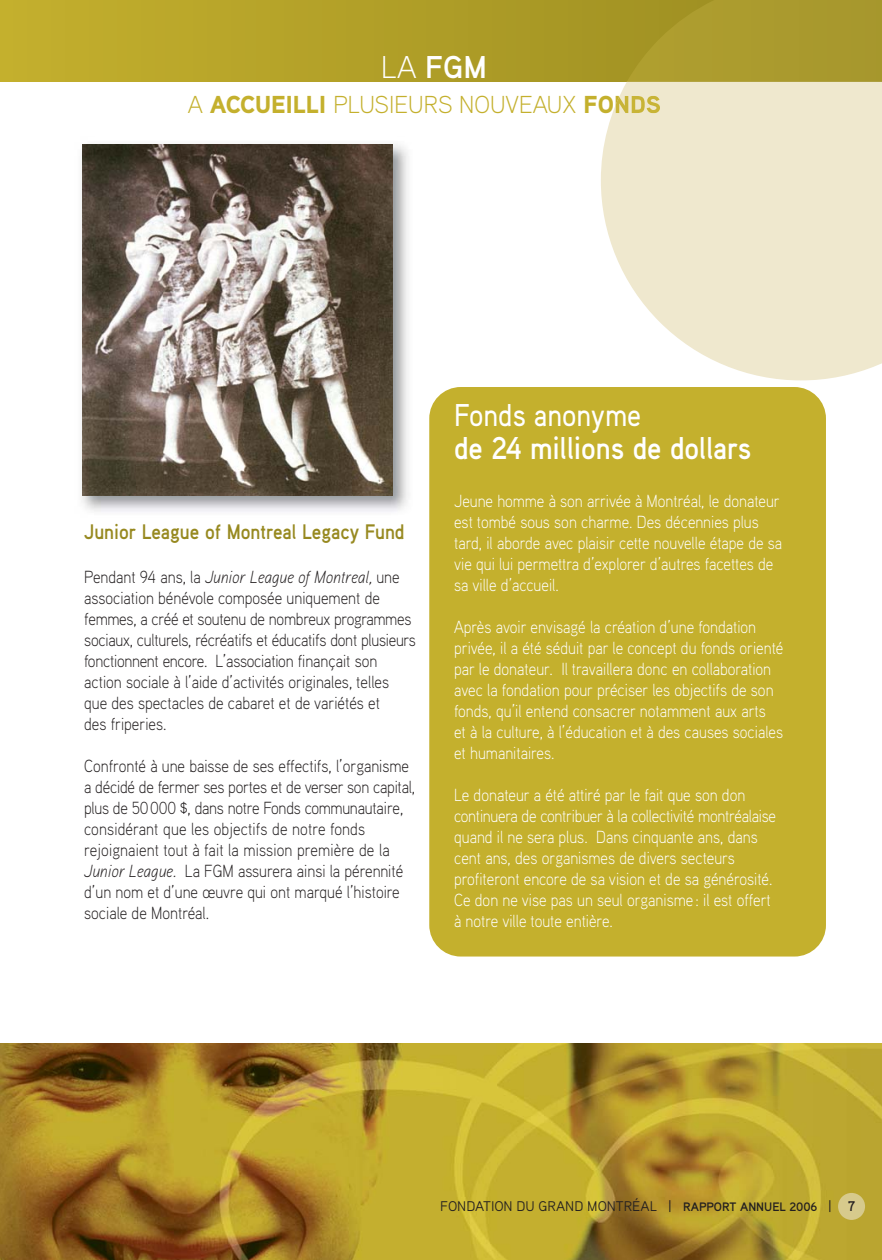
<style>
.page{position:relative;width:882px;height:1260px;background:#fff}
.page>*{position:absolute;margin:0;border:0;box-sizing:border-box;transform-origin:0 0}
.t1{font:700 31.5px "Aaux Pro";color:#fff;scale:.9 1}
.t2{font:500 31.5px "Aaux Pro";color:#fff;scale:.9 1}
.t3{font:700 31.5px "Aaux Pro";color:#fff}
.t4{font:300 24.5px "Aaux Pro";color:#c4b02d}
.t5{font:700 21px "Aaux Pro";color:#978920;scale:.9 1}
.t6{font:300 17.5px/21px "Aaux Pro";color:#fff;scale:.9 1}
.t7{font:300 17.5px/21px "Aaux Pro";color:#231f20;scale:.9 1}
.t8{font:14px "Aaux Pro";color:#231f20}
.s1{font-weight:300}
.s2{font-weight:900}
.s3{font-weight:900;font-size:31.5px;color:#fff}
.s4{font-style:italic}
.s5{font-weight:700;font-size:12.25px}
.s6{font-weight:700}
</style>
<div class="page">
<div style="left:429px;top:387px;width:397px;height:570px;background:#c4b02d;border-radius:32px"></div>
<img style="left:0;top:1043px;width:882px;height:217px">
<svg style="left:0;top:0;width:601px;height:82px;background:#b4a228"></svg>
<img style="left:838px;top:1193px;width:27px;height:27px">
<img style="left:81px;top:144px;width:328px;height:368px">
<img style="left:83px;top:145px;width:310px;height:350px">
<svg style="left:601px;top:0;width:281px;height:380px;background:#eee8cf"></svg>
<img style="left:627px;top:0;width:255px;height:82px">
<svg style="left:612px;top:91px;width:67px;height:22px"></svg>
<h1 class="t3" style="left:381px;top:56px;width:107px"><span class="s1">LA</span> FGM</h1>
<h2 class="t4" style="left:188px;top:96px;width:494px">A <span class="s2">ACCUEILLI</span> PLUSIEURS NOUVEAUX <span class="s2">FONDS</span><span class="s3">S</span></h2>
<p class="t5" style="left:84px;top:525px;width:358px">Junior League of Montreal Legacy Fund</p>
<p class="t7" style="left:84px;top:568px;width:370px">Pendant 94 ans, la <span class="s4">Junior League of Montreal,</span> une association bénévole composée uniquement de femmes, a créé et soutenu de nombreux programmes sociaux, culturels, récréatifs et éducatifs dont plusieurs fonctionnent encore. L’association finançait son action sociale à l’aide d’activités originales, telles que des spectacles de cabaret et de variétés et<br>des friperies.</p>
<p class="t7" style="left:84px;top:757px;width:369px">Confronté à une baisse de ses effectifs, l’organisme a décidé de fermer ses portes et de verser son capital, plus de 50 000 $, dans notre Fonds communautaire, considérant que les objectifs de notre fonds rejoignaient tout à fait la mission première de la <span class="s4">Junior League.</span> La FGM assurera ainsi la pérennité d’un nom et d’une œuvre qui ont marqué l’histoire sociale de Montréal.</p>
<h1 class="t2" style="left:454px;top:404px;width:209px">Fonds anonyme</h1>
<h1 class="t1" style="left:454px;top:437px;width:332px">de 24 millions de dollars</h1>
<p class="t6" style="left:454px;top:492px;width:366px">Jeune homme à son arrivée à Montréal, le donateur est tombé sous son charme. Des décennies plus tard, il aborde avec plaisir cette nouvelle étape de sa vie qui lui permettra d’explorer d’autres facettes de sa ville d’accueil.</p>
<p class="t6" style="left:454px;top:618px;width:367px">Après avoir envisagé la création d’une fondation privée, il a été séduit par le concept du fonds orienté par le donateur. Il travaillera donc en collaboration avec la fondation pour préciser les objectifs de son fonds, qu’il entend consacrer notamment aux arts<br>et à la culture, à l’éducation et à des causes sociales et humanitaires.</p>
<p class="t6" style="left:454px;top:786px;width:359px">Le donateur a été attiré par le fait que son don continuera de contribuer à la collectivité montréalaise quand il ne sera plus. Dans cinquante ans, dans cent ans, des organismes de divers secteurs profiteront encore de sa vision et de sa générosité.<br>Ce don ne vise pas un seul organisme : il est offert à notre ville toute entière.</p>
<p class="t8" style="left:440px;top:1201px;width:417px">FONDATION DU GRAND MONTRÉAL | <span class="s5">RAPPORT ANNUEL 2006</span> | <span class="s6">7</span></p>
</div>
